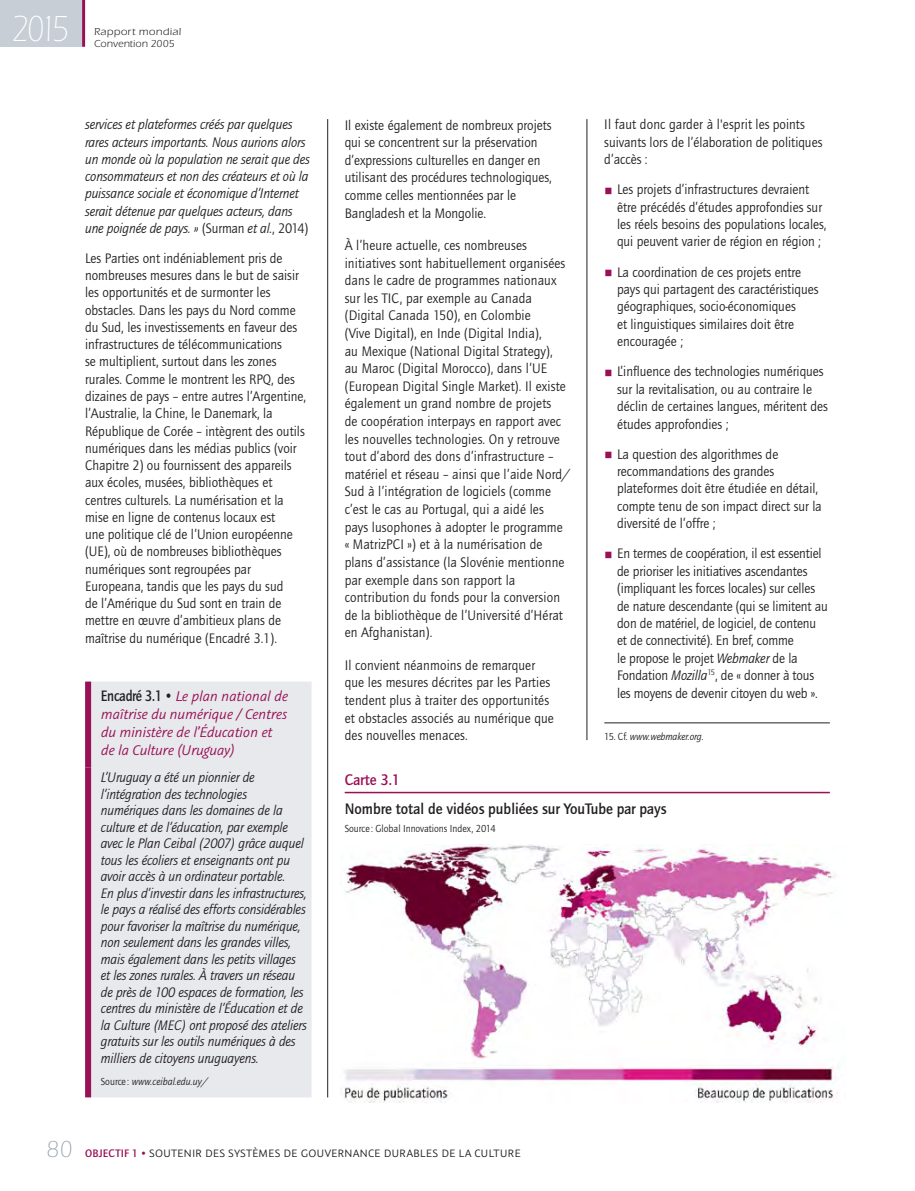
<style>
.page{position:relative;width:915px;height:1191px;background:#fff}
.page>*{position:absolute;margin:0;border:0;box-sizing:border-box;transform-origin:0 0}
.t1{font:300 37.5px "ITC Eras Std";color:#fff;scale:.85 1}
.t2{font:italic 15.75px/18px "Graublau Sans";letter-spacing:-.02em;color:#981055}
.t3{font:500 15.75px "Quay Sans ITC Std";color:#231f20;scale:.95 1}
.t4{font:500 15.75px "Quay Sans ITC Std";color:#981055;scale:.95 1}
.t5{font:14.25px/17.5px "Quay Sans ITC Std";color:#231f20;scale:.95 1}
.t6{font:italic 14.25px/16.5px "Quay Sans ITC Std";letter-spacing:-.01em;color:#231f20;scale:.95 1}
.t7{font:12px "Graublau Sans";letter-spacing:.01em;color:#231f20}
.t8{font:italic 10.5px "Quay Sans ITC Std";letter-spacing:-.01em;color:#231f20;scale:.95 1}
.t9{font:10.5px "Quay Sans ITC Std";color:#231f20;scale:.95 1}
.t10{font:10.5px "ITC Eras Std";letter-spacing:.02em;color:#231f20;scale:1.1 1}
.t11{font:10.5px "ITC Eras Std";letter-spacing:.02em;color:#231f20}
.s1{font-style:normal}
.s2{font-family:"Quay Sans ITC Std";font-weight:500;font-style:normal;font-size:15.6px;color:#231f20}
.s3{color:#981055}
.s4{font-style:italic}
.s5{font-family:"ITC Eras Std";font-weight:300;font-size:24px;color:#919ba6}
.s6{font-family:"Quay Sans ITC Std";font-weight:500;font-size:11.25px;color:#981055}
</style>
<div class="page">
<hr style="left:327px;top:119px;width:1px;height:978px;background:#231f20">
<div style="left:0;top:0;width:82px;height:47px;background:#c8ced5"></div>
<hr style="left:82px;top:0;width:3px;height:47px;background:#981055">
<hr style="left:586px;top:119px;width:1px;height:621px;background:#231f20">
<hr style="left:604px;top:722px;width:225px;height:1px;background:#231f20">
<svg style="left:91px;top:681px;width:220px;height:416px;background:#e6e6eb"></svg>
<div style="left:85px;top:681px;width:6px;height:86px;background:#981055"></div>
<div style="left:85px;top:767px;width:6px;height:330px;background:#981055"></div>
<hr style="left:344px;top:792px;width:485px;height:1px;background:#981055">
<img style="left:340px;top:844px;width:498px;height:258px">
<h1 class="t1" style="left:12px;top:9px;width:69px">2015</h1>
<p class="t10" style="left:94px;top:26px;width:81px">Rapport mondial</p>
<p class="t11" style="left:94px;top:38px;width:82px">Convention 2005</p>
<p class="t6" style="left:85px;top:116px;width:238px;line-height:17.2px">services et plateformes créés par quelques rares acteurs importants. Nous aurions alors un monde où la population ne serait que des consommateurs et non des créateurs et où la puissance sociale et économique d’Internet serait détenue par quelques acteurs, dans une poignée de pays. » <span class="s1">(Surman</span> et al.<span class="s1">, 2014)</span></p>
<p class="t5" style="left:85px;top:249px;width:234px">Les Parties ont indéniablement pris de nombreuses mesures dans le but de saisir les opportunités et de surmonter les obstacles. Dans les pays du Nord comme du Sud, les investissements en faveur des infrastructures de télécommunications<br>se multiplient, surtout dans les zones rurales. Comme le montrent les RPQ, des dizaines de pays – entre autres l’Argentine, l’Australie, la Chine, le Danemark, la République de Corée – intègrent des outils numériques dans les médias publics (voir Chapitre 2) ou fournissent des appareils aux écoles, musées, bibliothèques et centres culturels. La numérisation et la mise en ligne de contenus locaux est<br>une politique clé de l’Union européenne (UE), où de nombreuses bibliothèques numériques sont regroupées par Europeana, tandis que les pays du sud<br>de l’Amérique du Sud sont en train de mettre en œuvre d’ambitieux plans de maîtrise du numérique (Encadré 3.1).</p>
<p class="t2" style="left:101px;top:686px;width:189px"><span class="s2">Encadré 3.1 •</span> Le plan national de maîtrise du numérique / Centres du ministère de l’Éducation et de la Culture (Uruguay)</p>
<p class="t6" style="left:101px;top:769px;width:218px">L’Uruguay a été un pionnier de l’intégration des technologies numériques dans les domaines de la culture et de l’éducation, par exemple avec le Plan Ceibal (2007) grâce auquel tous les écoliers et enseignants ont pu avoir accès à un ordinateur portable.<br>En plus d’investir dans les infrastructures, le pays a réalisé des efforts considérables pour favoriser la maîtrise du numérique, non seulement dans les grandes villes, mais également dans les petits villages et les zones rurales. À travers un réseau de près de 100 espaces de formation, les centres du ministère de l’Éducation et de la Culture (MEC) ont proposé des ateliers gratuits sur les outils numériques à des milliers de citoyens uruguayens.</p>
<p class="t8" style="left:101px;top:1075px;width:115px"><span class="s1">Source :</span> www.ceibal.edu.uy/</p>
<p class="t5" style="left:344px;top:116px;width:219px">Il existe également de nombreux projets qui se concentrent sur la préservation d’expressions culturelles en danger en utilisant des procédures technologiques, comme celles mentionnées par le Bangladesh et la Mongolie.</p>
<p class="t5" style="left:344px;top:236px;width:239px">À l’heure actuelle, ces nombreuses initiatives sont habituellement organisées dans le cadre de programmes nationaux sur les TIC, par exemple au Canada (Digital Canada 150), en Colombie<br>(Vive Digital), en Inde (Digital India),<br>au Mexique (National Digital Strategy),<br>au Maroc (Digital Morocco), dans l’UE (European Digital Single Market). Il existe également un grand nombre de projets<br>de coopération interpays en rapport avec les nouvelles technologies. On y retrouve tout d’abord des dons d’infrastructure – matériel et réseau – ainsi que l’aide Nord/ Sud à l’intégration de logiciels (comme c’est le cas au Portugal, qui a aidé les pays lusophones à adopter le programme « MatrizPCI ») et à la numérisation de plans d’assistance (la Slovénie mentionne par exemple dans son rapport la contribution du fonds pour la conversion de la bibliothèque de l’Université d’Hérat en Afghanistan).</p>
<p class="t5" style="left:344px;top:656px;width:222px">Il convient néanmoins de remarquer que les mesures décrites par les Parties tendent plus à traiter des opportunités et obstacles associés au numérique que des nouvelles menaces.</p>
<p class="t5" style="left:604px;top:116px;width:231px">Il faut donc garder à l'esprit les points suivants lors de l’élaboration de politiques d’accès :</p>
<p class="t5" style="left:617px;top:181px;width:222px;text-indent:-13px"><span class="s3">○</span> Les projets d’infrastructures devraient être précédés d’études approfondies sur les réels besoins des populations locales, qui peuvent varier de région en région ;</p>
<p class="t5" style="left:617px;top:263px;width:213px;text-indent:-13px"><span class="s3">○</span> La coordination de ces projets entre pays qui partagent des caractéristiques géographiques, socio-économiques<br>et linguistiques similaires doit être encouragée ;</p>
<p class="t5" style="left:617px;top:363px;width:223px;text-indent:-13px"><span class="s3">○</span> L’influence des technologies numériques sur la revitalisation, ou au contraire le déclin de certaines langues, méritent des études approfondies ;</p>
<p class="t5" style="left:617px;top:445px;width:217px;text-indent:-13px"><span class="s3">○</span> La question des algorithmes de recommandations des grandes plateformes doit être étudiée en détail, compte tenu de son impact direct sur la diversité de l’offre ;</p>
<p class="t5" style="left:617px;top:545px;width:223px;text-indent:-13px"><span class="s3">○</span> En termes de coopération, il est essentiel de prioriser les initiatives ascendantes (impliquant les forces locales) sur celles de nature descendante (qui se limitent au don de matériel, de logiciel, de contenu et de connectivité). En bref, comme<br>le propose le projet <span class="s4">Webmaker</span> de la Fondation <span class="s4">Mozilla</span><sup>15</sup>, de « donner à tous les moyens de devenir citoyen du web ».</p>
<p class="t8" style="left:604px;top:730px;width:106px"><span class="s1">15. Cf.</span> www.webmaker.org<span class="s1">.</span></p>
<p class="t4" style="left:344px;top:771px;width:60px">Carte 3.1</p>
<p class="t3" style="left:344px;top:799px;width:340px">Nombre total de vidéos publiées sur YouTube par pays</p>
<p class="t9" style="left:344px;top:822px;width:160px">Source : Global Innovations Index, 2014</p>
<p class="t7" style="left:46px;top:1146px;width:475px"><span class="s5">80</span> <span class="s6">Objectif 1 •</span> SOUTENIR DES SYSTÈMES DE GOUVERNANCE DURABLES DE LA CULTURE</p>
</div>
